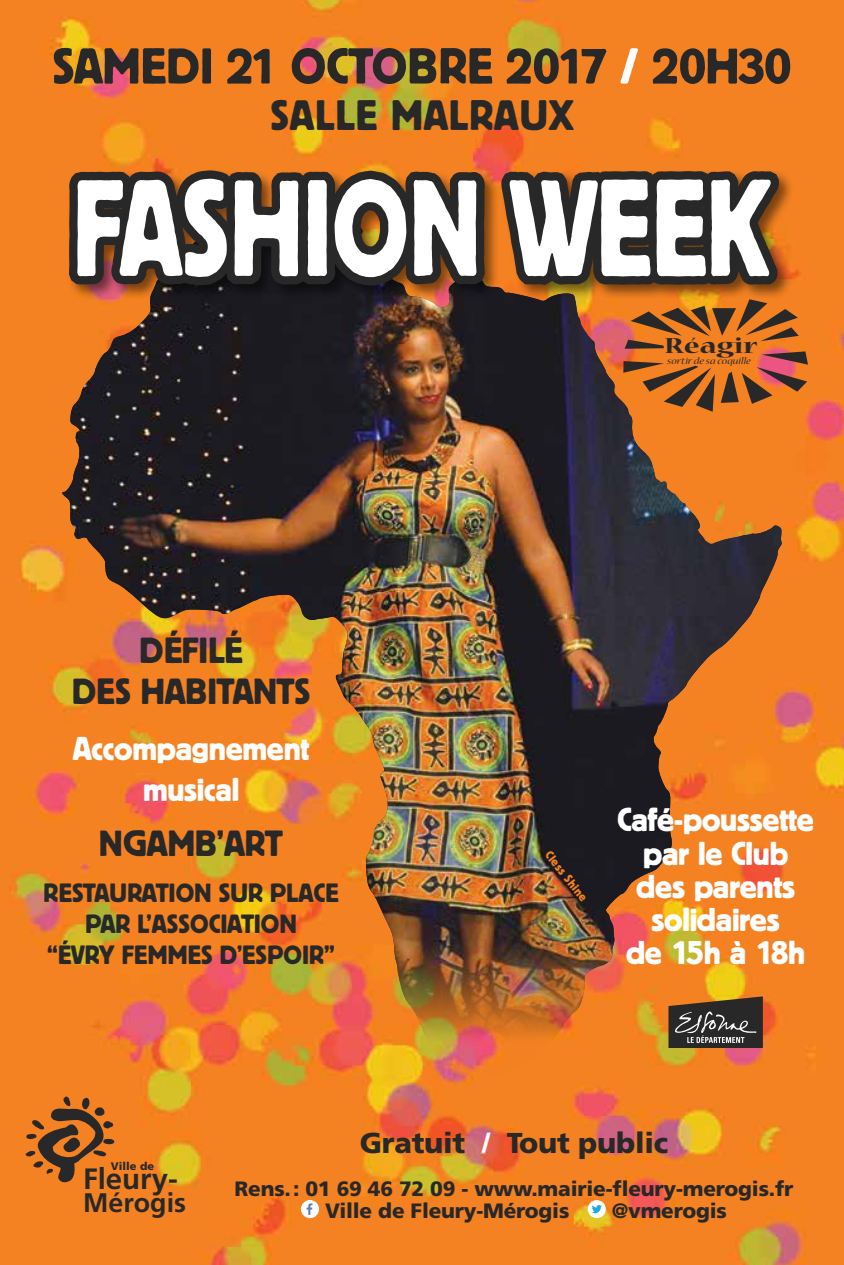
<style>
.page{position:relative;width:844px;height:1265px;background:#fff}
.page>*{position:absolute;margin:0;border:0;box-sizing:border-box;transform-origin:0 0}
.t1{font:136.5px "Block BE";letter-spacing:.01em;color:#fff;scale:.79 1}
.t2{font:50.23px "Block BE";letter-spacing:-.01em;color:#292829}
.t3{font:42.35px "Block BE";letter-spacing:.02em;color:#292829}
.t4{font:36.23px/40.9px "Block BE";letter-spacing:-.01em;color:#292829;text-align:center}
.t5{font:32.9px/33.2px "Block BE";letter-spacing:-.01em;color:#fff;text-align:center}
.t6{font:700 29.4px "Frutiger";color:#292829}
.t7{font:900 28.7px "Frutiger";letter-spacing:-.01em;color:#292829}
.t8{font:700 26.78px "Frutiger";color:#292829}
.t9{font:26.25px/31.2px "Block BE";letter-spacing:.01em;color:#292829;text-align:center}
.t10{font:700 24.15px "Nueva Std";color:#292829;scale:1.32 1}
.t11{font:900 20.82px/21.9px "Frutiger";letter-spacing:-.01em;color:#292829}
.t12{font:12.25px "Block BE";color:#f58220}
.t13{font:900 11.03px "Frutiger";color:#292829}
.t14{font:italic 10.33px "Nueva Std";color:#292829;scale:1.15 1}
.s1{color:#fff}
</style>
<div class="page">
<img style="left:0;top:0;width:843px;height:1265px">
<svg style="left:26px;top:1096px;width:88px;height:87px;background:#af6324"></svg>
<div style="left:301px;top:1200px;width:18px;height:18px;background:#fff;border-radius:50%"></div>
<svg style="left:306px;top:1203px;width:6px;height:12px"></svg>
<svg style="left:587px;top:1200px;width:18px;height:18px"></svg>
<img style="left:447px;top:412px;width:335px;height:672px">
<img style="left:61px;top:412px;width:386px;height:672px">
<svg style="left:61px;top:157px;width:746px;height:255px;background:#603e26"></svg>
<svg style="left:668px;top:996px;width:94px;height:52px;background:#54493e"></svg>
<h2 class="t2" style="left:52px;top:38px;width:740px">SAMEDI 21 OCTOBRE 2017 <span class="s1">/</span> 20H30</h2>
<h3 class="t3" style="left:270px;top:92px;width:304px">SALLE MALRAUX</h3>
<h1 class="t1" style="left:73px;top:152px;width:884px">FASHION WEEK</h1>
<h3 class="t4" style="left:72px;top:629px;width:240px">DÉFILÉ<br>DES HABITANTS</h3>
<h3 class="t5" style="left:73px;top:727px;width:238px;line-height:40.9px">ACCOMPAGNEMENT<br>MUSICAL</h3>
<h3 class="t4" style="left:99px;top:822px;width:165px">NGAMB’ART</h3>
<p class="t9" style="left:44px;top:877px;width:295px">RESTAURATION SUR PLACE<br>PAR L’ASSOCIATION<br>“ÉVRY FEMMES D’ESPOIR”</p>
<p class="t10" style="left:664px;top:335px;width:72px">Réagir</p>
<p class="t14" style="left:667px;top:356px;width:74px">sortir de sa coquille</p>
<p class="t12" style="left:553px;top:848px;width:62px;rotate:52deg">CLESS SHINE</p>
<h3 class="t5" style="left:617px;top:802px;width:198px">CAFÉ-POUSSETTE<br>PAR LE CLUB<br>DES PARENTS<br>SOLIDAIRES<br>DE 15H À 18H</h3>
<p class="t13" style="left:111px;top:1159px;width:45px">Ville de</p>
<h3 class="t6" style="left:83px;top:1162px;width:96px">Fleury-</h3>
<p class="t8" style="left:83px;top:1187px;width:104px">Mérogis</p>
<h3 class="t7" style="left:360px;top:1125px;width:310px">Gratuit <span class="s1">/</span> Tout public</h3>
<p class="t11" style="left:325px;top:1178px;width:469px;text-indent:-90px">Rens.: 01 69 46 72 09 - www.mairie-fleury-merogis.fr<br>Ville de Fleury-Mérogis</p>
<p class="t11" style="left:611px;top:1200px;width:117px">@vmerogis</p>
</div>
